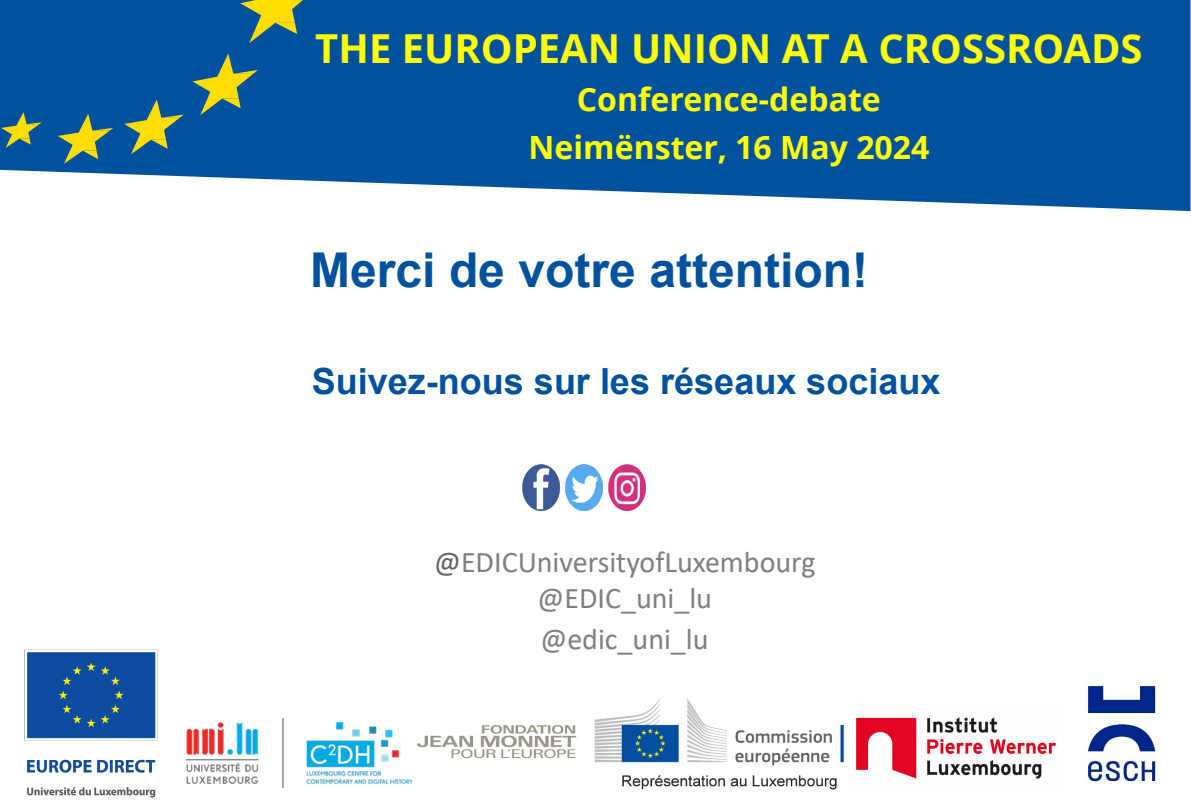
<style>
.page{position:relative;width:1191px;height:810px;background:#fff}
.page>*{position:absolute;margin:0;border:0;box-sizing:border-box;transform-origin:0 0}
.t1{font:700 48px "Arial";color:#00529f}
.t2{font:700 40px "Open Sans";color:#ff0}
.t3{font:700 36px "Arial";color:#00529f}
.t4{font:700 32px "Open Sans";color:#ff0}
.t5{font:30px/36px "Calibri";color:#7f7f7f;text-align:center}
.s1{color:#616665}
</style>
<div class="page">
<svg style="left:0;top:0;width:1190px;height:211px;fill:#00529f"></svg>
<svg style="left:124px;top:99px;width:59px;height:55px"></svg>
<svg style="left:192px;top:54px;width:66px;height:61px"></svg>
<svg style="left:240px;top:0;width:63px;height:43px"></svg>
<svg style="left:58px;top:114px;width:55px;height:50px"></svg>
<svg style="left:1px;top:112px;width:41px;height:36px"></svg>
<img style="left:186px;top:718px;width:226px;height:69px">
<img style="left:412px;top:725px;width:172px;height:39px">
<img style="left:1065px;top:666px;width:91px;height:116px">
<img style="left:588px;top:699px;width:256px;height:91px">
<img style="left:844px;top:717px;width:221px;height:62px">
<img style="left:24px;top:649px;width:134px;height:149px">
<img style="left:522px;top:465px;width:123px;height:45px">
<p class="t2" style="left:315px;top:20px;width:828px">THE EUROPEAN UNION AT A CROSSROADS</p>
<p class="t4" style="left:576px;top:77px;width:305px">Conference-debate</p>
<p class="t4" style="left:528px;top:125px;width:402px">Neimënster, 16 May 2024</p>
<p class="t1" style="left:310px;top:236px;width:559px">Merci de votre attention!</p>
<p class="t3" style="left:311px;top:356px;width:630px">Suivez-nous sur les réseaux sociaux</p>
<p class="t5" style="left:434px;top:543px;width:383px"><span class="s1">@</span>EDICUniversityofLuxembourg @EDIC_uni_lu</p>
<p class="t5" style="left:540px;top:620px;width:169px">@edic_uni_lu</p>
</div>
